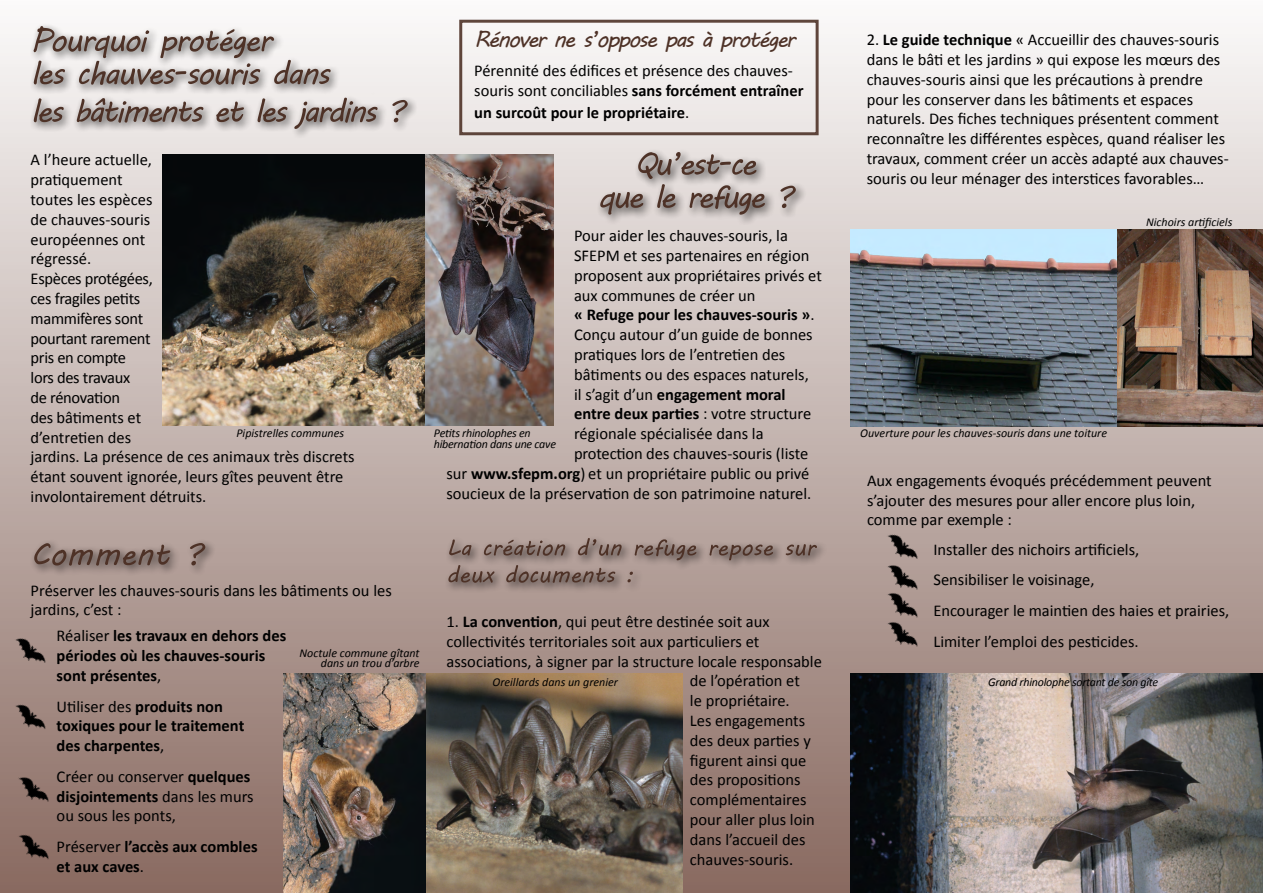
<style>
.page{position:relative;width:1263px;height:893px;background:#fff}
.page>*{position:absolute;margin:0;border:0;box-sizing:border-box;transform-origin:0 0}
.t1{font:22.5px "MV Boli";letter-spacing:-.08em;color:#4e3227}
.t2{font:16.5px/19.8px "Calibri";color:#000}
.t3{font:700 16.5px/19.8px "Calibri";color:#000}
.t4{font:italic 12px/10.5px "Calibri";color:#000;text-align:right}
.t5{font:italic 12px/10.5px "Calibri";letter-spacing:-.02em;color:#000}
.s1{font-weight:700}
.s2{font-weight:400}
</style>
<div class="page">
<div style="left:0;top:0;width:1263px;height:893px;background:linear-gradient(to bottom,#fbfafa,#896960)"></div>
<img style="left:850px;top:230px;width:413px;height:196px">
<div style="left:29px;top:21px;width:390px;height:119px;background:#000;opacity:.75"></div>
<svg style="left:34px;top:98px;width:374px;height:31px;background:#b5aca9"></svg>
<svg style="left:34px;top:26px;width:297px;height:59px"></svg>
<div style="left:29px;top:538px;width:187px;height:38px;background:#000;opacity:.75"></div>
<svg style="left:34px;top:543px;width:171px;height:23px;background:#89756f"></svg>
<div style="left:443px;top:533px;width:384px;height:60px;background:#000;opacity:.75"></div>
<svg style="left:448px;top:538px;width:369px;height:45px;background:#9a8780"></svg>
<div style="left:595px;top:147px;width:211px;height:78px;background:#000;opacity:.75"></div>
<svg style="left:600px;top:152px;width:196px;height:63px;background:#b8afab"></svg>
<img style="left:284px;top:673px;width:398px;height:220px">
<img style="left:163px;top:154px;width:390px;height:271px">
<div style="left:459px;top:20px;width:360px;height:115px;border:3px solid #4e3227"></div>
<img style="left:850px;top:673px;width:413px;height:220px">
<img style="left:8px;top:634px;width:43px;height:37px">
<img style="left:8px;top:701px;width:43px;height:36px">
<img style="left:11px;top:773px;width:44px;height:37px">
<img style="left:11px;top:831px;width:44px;height:36px">
<img style="left:880px;top:530px;width:44px;height:31px">
<img style="left:880px;top:561px;width:44px;height:28px">
<img style="left:880px;top:589px;width:44px;height:29px">
<img style="left:880px;top:618px;width:44px;height:36px">
<p class="t2" style="left:31px;top:150px;width:326px">A l’heure actuelle,<br>pratiquement<br>toutes les espèces<br>de chauves-souris<br>européennes ont<br>régressé.<br>Espèces protégées,<br>ces fragiles petits<br>mammifères sont<br>pourtant rarement<br>pris en compte<br>lors des travaux<br>de rénovation<br>des bâtiments et<br>d’entretien des<br>jardins. La présence de ces animaux très discrets étant souvent ignorée, leurs gîtes peuvent être involontairement détruits.</p>
<p class="t4" style="left:236px;top:427px;width:109px">Pipistrelles communes</p>
<h1 class="t1" style="left:474px;top:24px;width:323px">Rénover ne s’oppose pas à protéger</h1>
<p class="t2" style="left:474px;top:61px;width:331px">Pérennité des édifices et présence des chauves&shy;souris sont conciliables <span class="s1">sans forcément entraîner</span></p>
<p class="t3" style="left:474px;top:102px;width:217px">un surcoût pour le propriétaire<span class="s2">.</span></p>
<p class="t2" style="left:574px;top:226px;width:215px">Pour aider les chauves-souris, la</p>
<p class="t2" style="left:574px;top:246px;width:237px">SFEPM et ses partenaires en région</p>
<p class="t2" style="left:574px;top:265px;width:249px">proposent aux propriétaires privés et</p>
<p class="t2" style="left:574px;top:285px;width:183px">aux communes de créer un</p>
<p class="t3" style="left:574px;top:305px;width:242px">« Refuge pour les chauves-souris »<span class="s2">.</span></p>
<p class="t2" style="left:574px;top:325px;width:240px">Conçu autour d’un guide de bonnes</p>
<p class="t2" style="left:574px;top:345px;width:213px">pratiques lors de l’entretien des</p>
<p class="t2" style="left:574px;top:364px;width:236px">bâtiments ou des espaces naturels,</p>
<p class="t3" style="left:574px;top:384px;width:213px"><span class="s2">il s’agit d’un</span> engagement moral</p>
<p class="t3" style="left:574px;top:404px;width:239px">entre deux parties <span class="s2">: votre structure</span></p>
<p class="t2" style="left:574px;top:424px;width:191px">régionale spécialisée dans la</p>
<p class="t2" style="left:574px;top:444px;width:236px">protection des chauves-souris (liste</p>
<p class="t2" style="left:446px;top:463px;width:364px">sur <span class="s1">www.sfepm.org</span>) et un propriétaire public ou privé</p>
<p class="t2" style="left:446px;top:483px;width:366px">soucieux de la préservation de son patrimoine naturel.</p>
<p class="t5" style="left:434px;top:427px;width:124px">Petits rhinolophes en hibernation dans une cave</p>
<p class="t2" style="left:31px;top:580px;width:363px">Préserver les chauves-souris dans les bâtiments ou les jardins, c’est :</p>
<p class="t3" style="left:57px;top:626px;width:231px"><span class="s2">Réaliser</span> les travaux en dehors des périodes où les chauves-souris sont présentes<span class="s2">,</span></p>
<p class="t3" style="left:57px;top:696px;width:189px"><span class="s2">Utiliser des</span> produits non toxiques pour le traitement des charpentes<span class="s2">,</span></p>
<p class="t2" style="left:57px;top:766px;width:198px">Créer ou conserver <span class="s1">quelques disjointements</span> dans les murs ou sous les ponts,</p>
<p class="t3" style="left:57px;top:836px;width:202px"><span class="s2">Préserver</span> l’accès aux combles et aux caves<span class="s2">.</span></p>
<p class="t4" style="left:300px;top:647px;width:122px">Noctule commune gîtant dans un trou d’arbre</p>
<p class="t2" style="left:446px;top:612px;width:325px">1. <span class="s1">La convention</span>, qui peut être destinée soit aux</p>
<p class="t2" style="left:446px;top:631px;width:314px">collectivités territoriales soit aux particuliers et</p>
<p class="t2" style="left:446px;top:651px;width:377px">associations, à signer par la structure locale responsable</p>
<p class="t2" style="left:690px;top:671px;width:112px">de l’opération et</p>
<p class="t2" style="left:690px;top:691px;width:101px">le propriétaire.</p>
<p class="t2" style="left:690px;top:711px;width:117px">Les engagements</p>
<p class="t2" style="left:690px;top:730px;width:122px">des deux parties y</p>
<p class="t2" style="left:690px;top:750px;width:118px">figurent ainsi que</p>
<p class="t2" style="left:690px;top:770px;width:112px">des propositions</p>
<p class="t2" style="left:690px;top:790px;width:118px">complémentaires</p>
<p class="t2" style="left:690px;top:810px;width:126px">pour aller plus loin</p>
<p class="t2" style="left:690px;top:829px;width:117px">dans l’accueil des</p>
<p class="t2" style="left:690px;top:849px;width:105px">chauves-souris.</p>
<p class="t4" style="left:492px;top:676px;width:127px">Oreillards dans un grenier</p>
<p class="t2" style="left:867px;top:30px;width:364px">2. <span class="s1">Le guide technique</span> « Accueillir des chauves-souris dans le bâti et les jardins » qui expose les mœurs des chauves-souris ainsi que les précautions à prendre pour les conserver dans les bâtiments et espaces naturels. Des fiches techniques présentent comment reconnaître les différentes espèces, quand réaliser les travaux, comment créer un accès adapté aux chauves&shy;souris ou leur ménager des interstices favorables…</p>
<p class="t4" style="left:1146px;top:216px;width:88px">Nichoirs artificiels</p>
<p class="t4" style="left:860px;top:427px;width:248px">Ouverture pour les chauves-souris dans une toiture</p>
<p class="t2" style="left:867px;top:470px;width:346px">Aux engagements évoqués précédemment peuvent s’ajouter des mesures pour aller encore plus loin, comme par exemple :</p>
<p class="t2" style="left:933px;top:534px;width:297px;line-height:30.6px">Installer des nichoirs artificiels,<br>Sensibiliser le voisinage,<br>Encourager le maintien des haies et prairies, Limiter l’emploi des pesticides.</p>
<p class="t5" style="left:988px;top:676px;width:172px">Grand rhinolophe sortant de son gîte</p>
</div>
